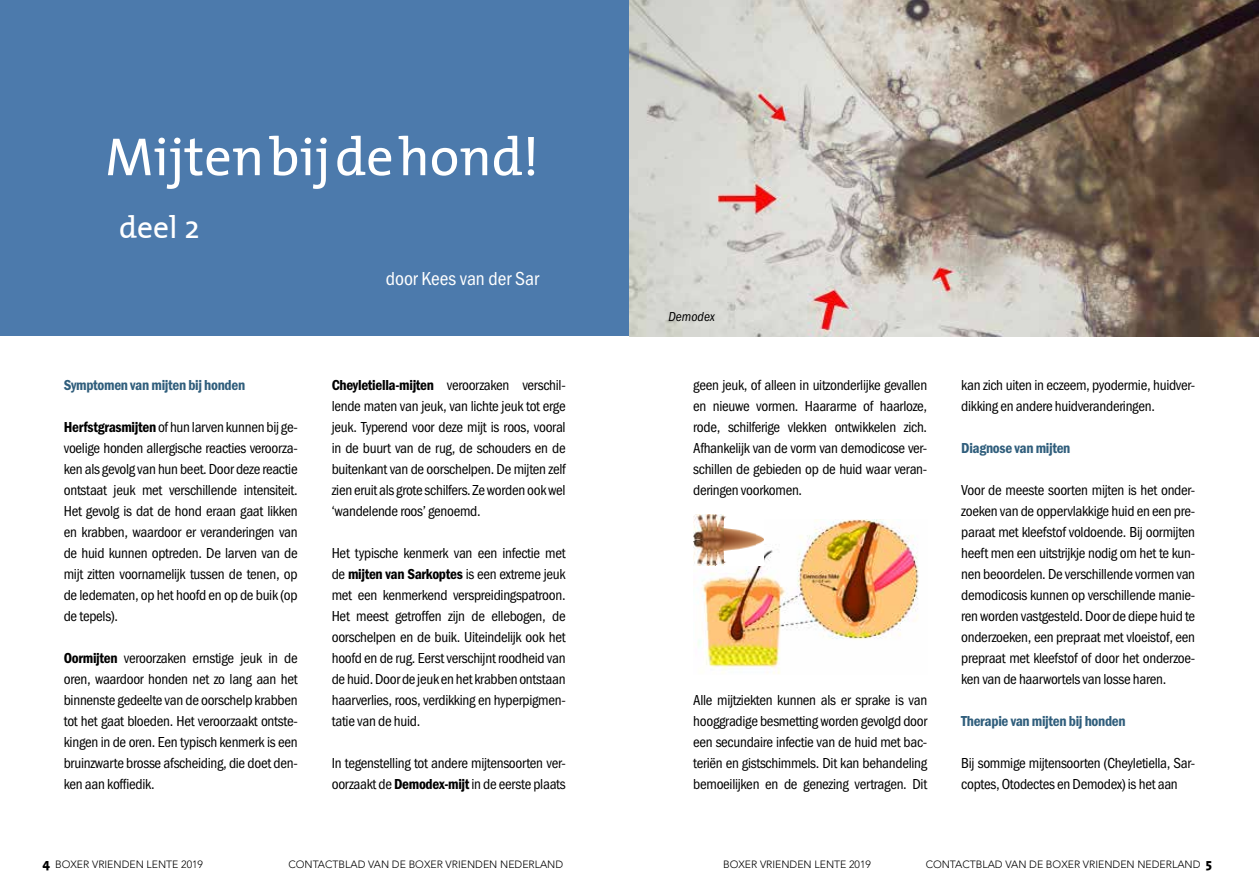
<style>
.page{position:relative;width:1259px;height:893px;background:#fff}
.page>*{position:absolute;margin:0;border:0;box-sizing:border-box;transform-origin:0 0}
.t1{font:54px "The Mix";color:#fff}
.t2{font:31.5px "The Mix";color:#fff}
.t3{font:19.5px "Franklin Got URWTCE Boo Con";color:#fff}
.t4{font:15px/21px "Franklin Got URWTCE Boo Con";letter-spacing:-.02em;color:#000;text-align:justify}
.t5{font:15px "Franklin Got URWTCE Dem Con";letter-spacing:-.02em;color:#305e7c}
.t6{font:13.5px "Franklin Got URWTCE Boo Con Ita";color:#000}
.t7{font:300 10.5px "Avenir";color:#000}
.s1{font-family:"Franklin Got URWTCE Dem Con"}
.s2{font-family:"The Sans";font-weight:800;font-size:13.5px}
</style>
<div class="page">
<div style="left:0;top:0;width:629px;height:336px;background:#4c7aac"></div>
<img style="left:629px;top:0;width:630px;height:337px">
<img style="left:698px;top:520px;width:221px;height:154px">
<img style="left:693px;top:515px;width:71px;height:51px">
<h1 class="t1" style="left:105px;top:112px;width:435px">Mijten bij de hond!</h1>
<h2 class="t2" style="left:119px;top:201px;width:82px">deel 2</h2>
<h3 class="t3" style="left:386px;top:268px;width:155px">door Kees van der Sar</h3>
<p class="t5" style="left:64px;top:376px;width:183px">Symptomen van mijten bij honden</p>
<p class="t4" style="left:64px;top:417px;width:235px"><span class="s1">Herfstgrasmijten</span> of hun larven kunnen bij ge&shy;voelige honden allergische reacties veroorza&shy;ken als gevolg van hun beet. Door deze reactie ontstaat jeuk met verschillende intensiteit.<br>Het gevolg is dat de hond eraan gaat likken en krabben, waardoor er veranderingen van de huid kunnen optreden. De larven van de mijt zitten voornamelijk tussen de tenen, op de ledematen, op het hoofd en op de buik (op de tepels).</p>
<p class="t4" style="left:64px;top:648px;width:235px"><span class="s1">Oormijten</span> veroorzaken ernstige jeuk in de oren, waardoor honden net zo lang aan het binnenste gedeelte van de oorschelp krabben tot het gaat bloeden. Het veroorzaakt ontste&shy;kingen in de oren. Een typisch kenmerk is een bruinzwarte brosse afscheiding, die doet den&shy;ken aan koffiedik.</p>
<p class="t4" style="left:332px;top:375px;width:235px"><span class="s1">Cheyletiella-mijten</span> veroorzaken verschil&shy;lende maten van jeuk, van lichte jeuk tot erge jeuk. Typerend voor deze mijt is roos, vooral in de buurt van de rug, de schouders en de buitenkant van de oorschelpen. De mijten zelf zien eruit als grote schilfers. Ze worden ook wel ‘wandelende roos’ genoemd.</p>
<p class="t4" style="left:332px;top:543px;width:235px">Het typische kenmerk van een infectie met de <span class="s1">mijten van Sarkoptes</span> is een extreme jeuk met een kenmerkend verspreidingspatroon.<br>Het meest getroffen zijn de ellebogen, de oorschelpen en de buik. Uiteindelijk ook het hoofd en de rug. Eerst verschijnt roodheid van de huid. Door de jeuk en het krabben ontstaan haarverlies, roos, verdikking en hyperpigmen&shy;tatie van de huid.</p>
<p class="t4" style="left:332px;top:753px;width:235px">In tegenstelling tot andere mijtensoorten ver&shy;oorzaakt de <span class="s1">Demodex-mijt</span> in de eerste plaats</p>
<p class="t6" style="left:668px;top:309px;width:47px">Demodex</p>
<p class="t4" style="left:693px;top:375px;width:235px">geen jeuk, of alleen in uitzonderlijke gevallen en nieuwe vormen. Haararme of haarloze, rode, schilferige vlekken ontwikkelen zich.<br>Afhankelijk van de vorm van demodicose ver&shy;schillen de gebieden op de huid waar veran&shy;deringen voorkomen.</p>
<p class="t4" style="left:693px;top:690px;width:235px">Alle mijtziekten kunnen als er sprake is van hooggradige besmetting worden gevolgd door een secundaire infectie van de huid met bac&shy;teriën en gistschimmels. Dit kan behandeling bemoeilijken en de genezing vertragen. Dit</p>
<p class="t4" style="left:961px;top:375px;width:235px">kan zich uiten in eczeem, pyodermie, huidver&shy;dikking en andere huidveranderingen.</p>
<p class="t5" style="left:961px;top:439px;width:111px">Diagnose van mijten</p>
<p class="t4" style="left:961px;top:480px;width:235px">Voor de meeste soorten mijten is het onder&shy;zoeken van de oppervlakkige huid en een pre&shy;paraat met kleefstof voldoende. Bij oormijten heeft men een uitstrijkje nodig om het te kun&shy;nen beoordelen. De verschillende vormen van demodicosis kunnen op verschillende manie&shy;ren worden vastgesteld. Door de diepe huid te onderzoeken, een prepraat met vloeistof, een prepraat met kleefstof of door het onderzoe&shy;ken van de haarwortels van losse haren.</p>
<p class="t5" style="left:961px;top:712px;width:166px">Therapie van mijten bij honden</p>
<p class="t4" style="left:961px;top:753px;width:235px">Bij sommige mijtensoorten (Cheyletiella, Sar&shy;coptes, Otodectes en Demodex) is het aan</p>
<p class="t7" style="left:43px;top:858px;width:162px"><span class="s2">4</span> BOXER VRIENDEN LENTE 2019</p>
<p class="t7" style="left:288px;top:858px;width:276px">CONTACTBLAD VAN DE BOXER VRIENDEN NEDERLAND</p>
<p class="t7" style="left:723px;top:858px;width:149px">BOXER VRIENDEN LENTE 2019</p>
<p class="t7" style="left:925px;top:858px;width:288px">CONTACTBLAD VAN DE BOXER VRIENDEN NEDERLAND <span class="s2">5</span></p>
</div>
